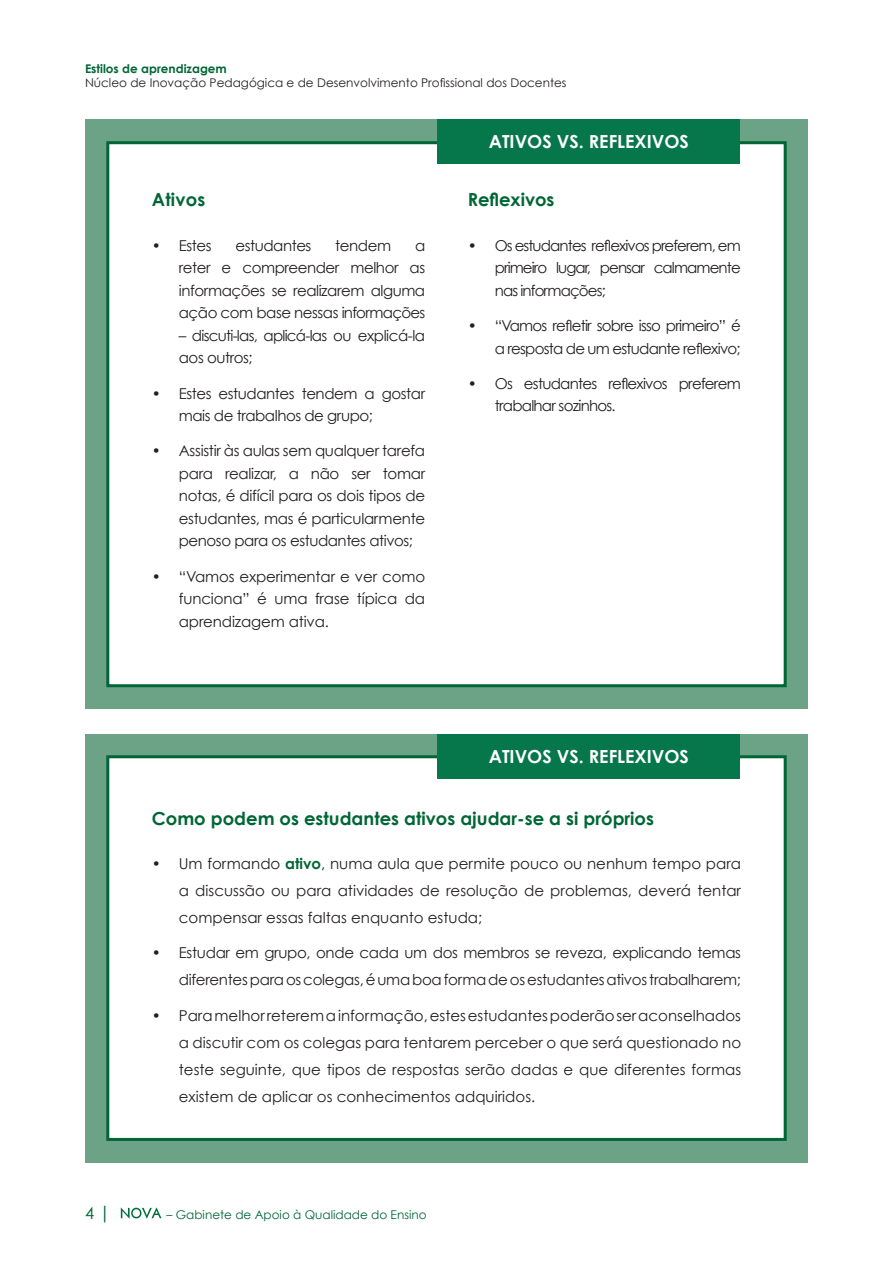
<style>
.page{position:relative;width:893px;height:1263px;background:#fff}
.page>*{position:absolute;margin:0;border:0;box-sizing:border-box;transform-origin:0 0}
.t1{font:700 18px "Century Gothic";color:#006636}
.t2{font:700 18px "Century Gothic";color:#fff}
.t3{font:16.5px "Century Gothic";color:#006636}
.t4{font:15px/22.5px "Century Gothic";letter-spacing:-.03em;color:#231f20;text-align:justify}
.t5{font:15px/22.5px "Century Gothic";letter-spacing:-.05em;color:#231f20;text-align:right}
.t6{font:12px "Century Gothic";color:#231f20}
.t7{font:12px "Century Gothic";color:#006636}
.t8{font:700 12px "Century Gothic";color:#006636}
.s1{font-weight:700}
.s2{font-weight:700;color:#006636}
.s3{font-size:18px}
</style>
<div class="page">
<svg style="left:121px;top:1207px;width:40px;height:12px"></svg>
<div style="left:85px;top:119px;width:723px;height:589px;background:#6ca386"></div>
<div style="left:106px;top:141px;width:681px;height:546px;background:#fff;border:3px solid #006636"></div>
<div style="left:437px;top:119px;width:303px;height:44px;background:#05774b"></div>
<div style="left:85px;top:734px;width:723px;height:428px;background:#6ca386"></div>
<div style="left:108px;top:757px;width:677px;height:382px;background:#fff"></div>
<div style="left:106px;top:755px;width:681px;height:386px;border:3px solid #006636"></div>
<div style="left:437px;top:734px;width:303px;height:44px;background:#05774b"></div>
<p class="t8" style="left:85px;top:61px;width:143px">Estilos de aprendizagem</p>
<p class="t6" style="left:85px;top:76px;width:483px">Núcleo de Inovação Pedagógica e de Desenvolvimento Profissional dos Docentes</p>
<p class="t1" style="left:152px;top:188px;width:55px">Ativos</p>
<p class="t4" style="left:152px;top:234px;width:61px">• Estes</p>
<p class="t4" style="left:235px;top:234px;width:78px">estudantes</p>
<p class="t4" style="left:335px;top:234px;width:57px">tendem</p>
<p class="t4" style="left:179px;top:234px;width:248px;text-indent:236px">a reter e compreender melhor as informações se realizarem alguma ação com base nessas informações</p>
<p class="t4" style="left:179px;top:324px;width:248px">– discuti-las, aplicá-las ou explicá-la aos outros;</p>
<p class="t4" style="left:179px;top:382px;width:248px;text-indent:-27px">• Estes estudantes tendem a gostar mais de trabalhos de grupo;</p>
<p class="t4" style="left:179px;top:440px;width:248px;text-indent:-27px"><span class="s1">•</span> Assistir às aulas sem qualquer tarefa para realizar, a não ser tomar notas, é difícil para os dois tipos de estudantes, mas é particularmente penoso para os estudantes ativos;</p>
<p class="t4" style="left:179px;top:565px;width:248px;text-indent:-27px">• “Vamos experimentar e ver como funciona” é uma frase típica da aprendizagem ativa.</p>
<p class="t2" style="left:601px;top:130px;width:69px">Âmbito</p>
<p class="t2" style="left:489px;top:130px;width:202px">Ativos vs. Reflexivos</p>
<p class="t1" style="left:468px;top:188px;width:88px">Reflexivos</p>
<p class="t4" style="left:495px;top:234px;width:247px;text-indent:-27px">• Os estudantes reflexivos preferem, em primeiro lugar, pensar calmamente nas informações;</p>
<p class="t5" style="left:468px;top:314px;width:275px">• “Vamos refletir sobre isso primeiro” é a resposta de um estudante reflexivo;</p>
<p class="t5" style="left:495px;top:372px;width:247px;text-align:left;text-indent:-27px">• Os estudantes reflexivos preferem trabalhar sozinhos.</p>
<p class="t2" style="left:489px;top:745px;width:202px">Ativos vs. Reflexivos</p>
<p class="t1" style="left:152px;top:807px;width:504px">Como podem os estudantes ativos ajudar-se a si próprios</p>
<p class="t4" style="left:179px;top:850px;width:564px;line-height:27px;text-indent:-27px">• Um formando <span class="s2">ativo</span>, numa aula que permite pouco ou nenhum tempo para a discussão ou para atividades de resolução de problemas, deverá tentar compensar essas faltas enquanto estuda;</p>
<p class="t4" style="left:152px;top:939px;width:591px;line-height:27px;text-align:right">• Estudar em grupo, onde cada um dos membros se reveza, explicando temas diferentes para os colegas, é uma boa forma de os estudantes ativos trabalharem;</p>
<p class="t4" style="left:179px;top:1002px;width:564px;line-height:27px;text-indent:-27px">• Para melhor reterem a informação, estes estudantes poderão ser aconselhados a discutir com os colegas para tentarem perceber o que será questionado no teste seguinte, que tipos de respostas serão dadas e que diferentes formas existem de aplicar os conhecimentos adquiridos.</p>
<p class="t3" style="left:85px;top:1203px;width:27px">4 <span class="s3">|</span></p>
<p class="t7" style="left:166px;top:1207px;width:262px">– Gabinete de Apoio à Qualidade do Ensino</p>
</div>
